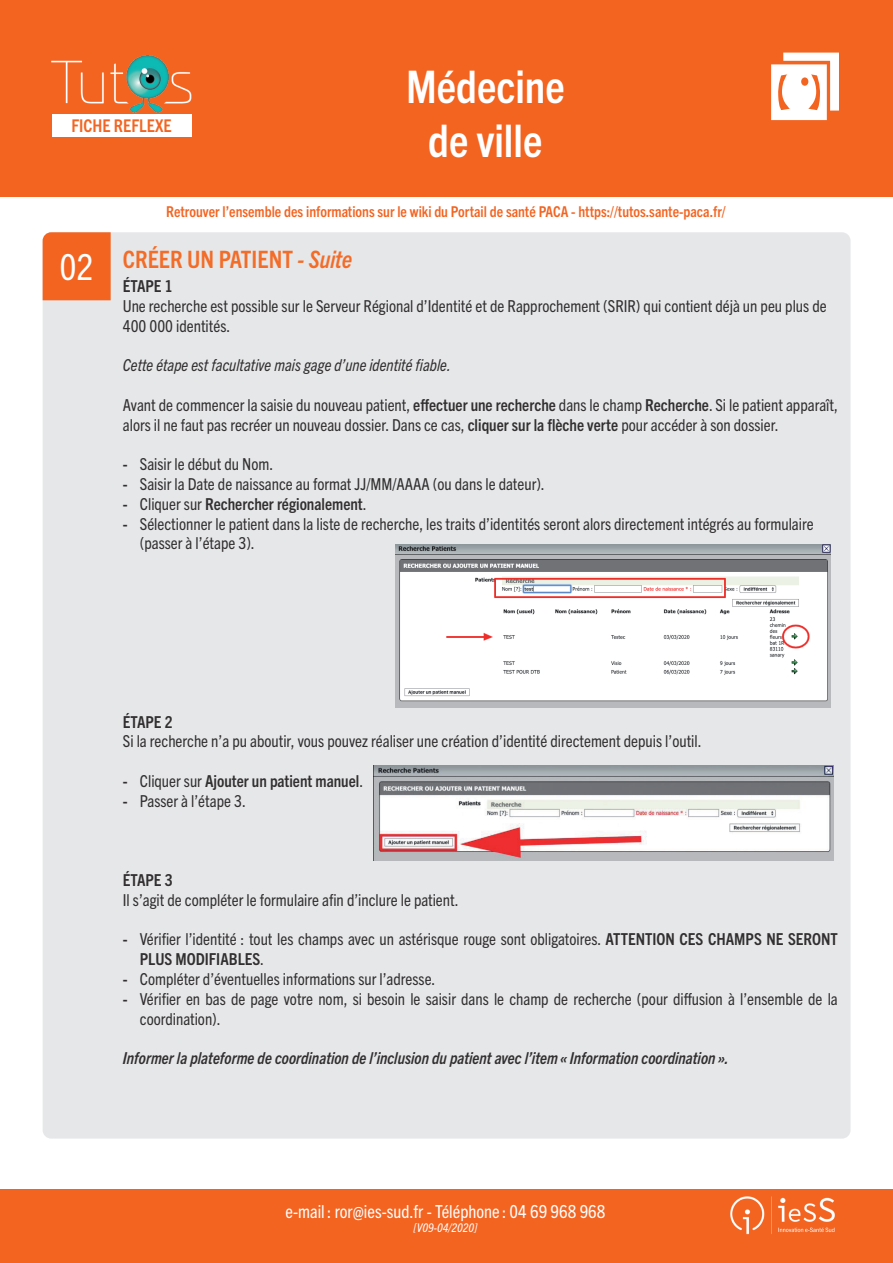
<style>
.page{position:relative;width:893px;height:1263px;background:#fff}
.page>*{position:absolute;margin:0;border:0;box-sizing:border-box;transform-origin:0 0}
.t1{font:700 condensed 45px/54px "Trade Gothic Next LT Pro";color:#fff;text-align:center}
.t2{font:condensed 36px "Trade Gothic Next LT Pro";color:#fff}
.t3{font:700 condensed 24px "Trade Gothic Next LT Pro";color:#f36c28}
.t4{font:condensed 18px "Trade Gothic Next LT Pro";color:#fff}
.t5{font:700 condensed 17.55px "Trade Gothic Next LT Pro";color:#f36421}
.t6{font:condensed 16.5px/19.8px "Trade Gothic Next LT Pro";color:#312f30}
.t7{font:italic 700 condensed 16.5px "Trade Gothic Next LT Pro";color:#312f30}
.t8{font:700 condensed 16.5px "Trade Gothic Next LT Pro";color:#312f30}
.t9{font:italic condensed 16.5px "Trade Gothic Next LT Pro";color:#312f30}
.t10{font:700 condensed 15px "Trade Gothic Next LT Pro";color:#f36421}
.t11{font:italic condensed 12px "Trade Gothic Next LT Pro";color:#fff}
.s1{font-style:italic}
.s2{font-weight:700}
.s3{font-weight:400}
</style>
<div class="page">
<div style="left:0;top:0;width:893px;height:197px;background:#f36421"></div>
<svg style="left:771px;top:53px;width:68px;height:67px"></svg>
<div style="left:0;top:1189px;width:893px;height:74px;background:#f36421"></div>
<img style="left:730px;top:1196px;width:105px;height:39px">
<div style="left:52px;top:114px;width:139px;height:22px;background:#fff"></div>
<img style="left:51px;top:55px;width:141px;height:58px">
<div style="left:43px;top:232px;width:807px;height:906px;background:#e6e7e9;border-radius:9px"></div>
<div style="left:43px;top:232px;width:68px;height:68px;background:#f36421"></div>
<img style="left:396px;top:544px;width:434px;height:164px">
<img style="left:373px;top:765px;width:460px;height:95px">
<p class="t5" style="left:71px;top:114px;width:102px">FICHE REFLEXE</p>
<h1 class="t1" style="left:406px;top:57px;width:160px">Médecine de ville</h1>
<h2 class="t2" style="left:60px;top:243px;width:36px">02</h2>
<p class="t10" style="left:166px;top:201px;width:561px">Retrouver l’ensemble des informations sur le wiki du Portail de santé PACA - https://tutos.sante-paca.fr/</p>
<h3 class="t3" style="left:123px;top:243px;width:231px">CRÉER UN PATIENT <span class="s1">- Suite</span></h3>
<p class="t8" style="left:123px;top:275px;width:51px">ÉTAPE 1</p>
<p class="t6" style="left:123px;top:295px;width:705px">Une recherche est possible sur le Serveur Régional d’Identité et de Rapprochement (SRIR) qui contient déjà un peu plus de<br>400 000 identités.</p>
<p class="t9" style="left:123px;top:354px;width:329px">Cette étape est facultative mais gage d’une identité fiable.</p>
<p class="t6" style="left:123px;top:394px;width:716px">Avant de commencer la saisie du nouveau patient, <span class="s2">effectuer une recherche</span> dans le champ <span class="s2">Recherche</span>. Si le patient apparaît, alors il ne faut pas recréer un nouveau dossier. Dans ce cas, <span class="s2">cliquer sur la flèche verte</span> pour accéder à son dossier.</p>
<p class="t6" style="left:123px;top:453px;width:152px"><span class="s2">-</span> Saisir le début du Nom.</p>
<p class="t6" style="left:123px;top:473px;width:423px"><span class="s2">-</span> Saisir la Date de naissance au format JJ/MM/AAAA (ou dans le dateur).</p>
<p class="t8" style="left:123px;top:492px;width:245px">- <span class="s3">Cliquer sur</span> Rechercher régionalement<span class="s3">.</span></p>
<p class="t6" style="left:140px;top:513px;width:675px;text-indent:-17px"><span class="s2">-</span> Sélectionner le patient dans la liste de recherche, les traits d’identités seront alors directement intégrés au formulaire (passer à l’étape 3).</p>
<p class="t8" style="left:123px;top:710px;width:51px">ÉTAPE 2</p>
<p class="t6" style="left:123px;top:730px;width:580px">Si la recherche n’a pu aboutir, vous pouvez réaliser une création d’identité directement depuis l’outil.</p>
<p class="t8" style="left:123px;top:770px;width:242px">- <span class="s3">Cliquer sur</span> Ajouter un patient manuel<span class="s3">.</span></p>
<p class="t6" style="left:123px;top:790px;width:124px"><span class="s2">-</span> Passer à l’étape 3.</p>
<p class="t8" style="left:123px;top:869px;width:51px">ÉTAPE 3</p>
<p class="t6" style="left:123px;top:889px;width:337px">Il s’agit de compléter le formulaire afin d’inclure le patient.</p>
<p class="t6" style="left:140px;top:928px;width:699px;text-indent:-17px"><span class="s2">-</span> Vérifier l’identité : tout les champs avec un astérisque rouge sont obligatoires. <span class="s2">ATTENTION CES CHAMPS NE SERONT<br>PLUS MODIFIABLES</span>.</p>
<p class="t6" style="left:123px;top:968px;width:314px"><span class="s2">-</span> Compléter d’éventuelles informations sur l’adresse.</p>
<p class="t6" style="left:140px;top:988px;width:699px;text-indent:-17px"><span class="s2">-</span> Vérifier en bas de page votre nom, si besoin le saisir dans le champ de recherche (pour diffusion à l’ensemble de la coordination).</p>
<p class="t7" style="left:123px;top:1047px;width:607px">Informer la plateforme de coordination de l’inclusion du patient avec l’item « Information coordination ».</p>
<p class="t4" style="left:286px;top:1199px;width:321px">e-mail : ror@ies-sud.fr - Téléphone : 04 69 968 968</p>
<p class="t11" style="left:414px;top:1220px;width:65px">[V09-04/2020]</p>
</div>
